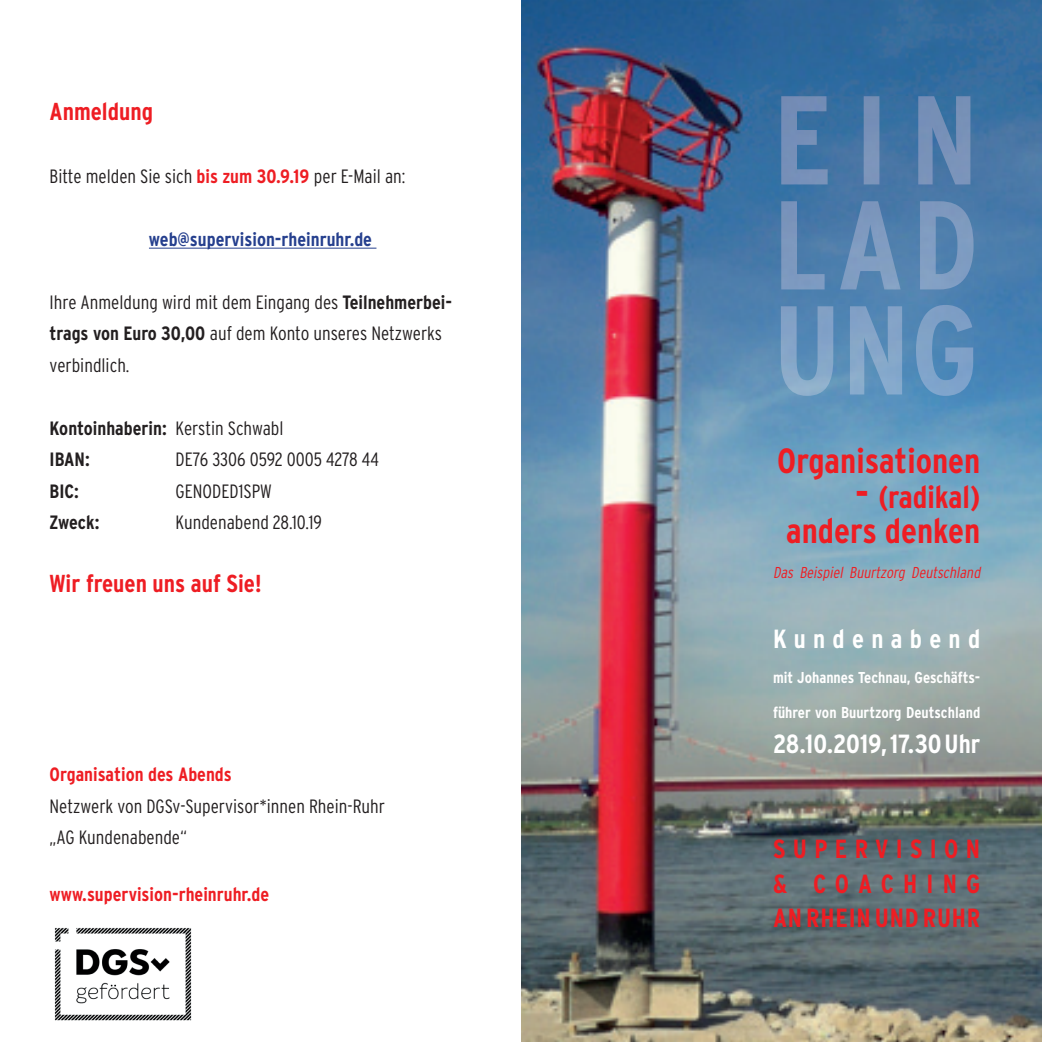
<style>
.page{position:relative;width:1042px;height:1042px;background:#fff}
.page>*{position:absolute;margin:0;border:0;box-sizing:border-box;transform-origin:0 0}
.t1{font:700 condensed 35px "Interstate";color:#ee1d23}
.t2{font:700 condensed 31.5px "Interstate";color:#ee1d23}
.t3{font:700 condensed 26.25px/34.8px "Interstate";letter-spacing:.28em;color:#ee1d23;text-align:justify}
.t4{font:700 condensed 26.25px "Interstate";color:#fff}
.t5{font:700 condensed 26.25px "Interstate";letter-spacing:.265em;color:#fff}
.t6{font:700 condensed 24.5px "Interstate";color:#ee1d23}
.t7{font:300 condensed 19.25px/31.5px "Interstate";color:#231f20}
.t8{font:700 condensed 19.25px "Interstate";color:#ee1d23}
.t9{font:700 condensed 19.25px/31.5px "Interstate";color:#231f20}
.t10{font:700 condensed 19.25px "Interstate";color:#253f8e}
.t11{font:700 condensed 15.75px "Interstate";color:#fff}
.t12{font:italic 300 condensed 15.75px "Interstate";color:#ee1d23}
.s1{font-weight:700;color:#ee1d23}
.s2{font-weight:700}
.s3{font-weight:300}
.s4{font-size:40.25px}
</style>
<div class="page">
<hr style="left:149px;top:248px;width:227px;height:1px;background:#253f8e">
<img style="left:521px;top:0;width:521px;height:1042px">
<img style="left:781px;top:96px;width:189px;height:88px">
<img style="left:781px;top:201px;width:192px;height:88px">
<img style="left:781px;top:305px;width:192px;height:91px">
<img style="left:54px;top:927px;width:138px;height:94px">
<p class="t6" style="left:50px;top:97px;width:105px">Anmeldung</p>
<p class="t7" style="left:50px;top:160px;width:357px">Bitte melden Sie sich <span class="s1">bis zum 30.9.19</span> per E-Mail an:</p>
<p class="t10" style="left:149px;top:228px;width:225px">web@supervision-rheinruhr.de</p>
<p class="t7" style="left:50px;top:286px;width:404px">Ihre Anmeldung wird mit dem Eingang des <span class="s2">Teilnehmerbei&shy;trags von Euro 30,00</span> auf dem Konto unseres Netzwerks verbindlich.</p>
<p class="t9" style="left:50px;top:412px;width:235px">Kontoinhaberin: <span class="s3">Kerstin Schwabl<br></span>IBAN:</p>
<p class="t7" style="left:176px;top:443px;width:205px">DE76 3306 0592 0005 4278 44</p>
<p class="t9" style="left:50px;top:475px;width:31px">BIC:</p>
<p class="t7" style="left:176px;top:475px;width:98px">GENODED1SPW</p>
<p class="t9" style="left:50px;top:506px;width:51px">Zweck:</p>
<p class="t7" style="left:176px;top:506px;width:148px">Kundenabend 28.10.19</p>
<p class="t6" style="left:50px;top:570px;width:213px">Wir freuen uns auf Sie!</p>
<p class="t8" style="left:50px;top:764px;width:184px">Organisation des Abends</p>
<p class="t7" style="left:50px;top:790px;width:337px">Netzwerk von DGSv-Supervisor*innen Rhein-Ruhr „AG Kundenabende“</p>
<p class="t8" style="left:50px;top:883px;width:221px">www.supervision-rheinruhr.de</p>
<h1 class="t1" style="left:777px;top:441px;width:204px">Organisationen</h1>
<h2 class="t2" style="left:855px;top:479px;width:127px"><span class="s4">-</span> (radikal)</h2>
<h1 class="t1" style="left:786px;top:511px;width:196px">anders denken</h1>
<p class="t12" style="left:773px;top:563px;width:212px">Das Beispiel Buurtzorg Deutschland</p>
<h3 class="t5" style="left:773px;top:624px;width:209px">Kundenabend</h3>
<p class="t11" style="left:773px;top:668px;width:209px">mit Johannes Technau, Geschäfts-</p>
<p class="t11" style="left:773px;top:703px;width:209px">führer von Buurtzorg Deutschland</p>
<h3 class="t4" style="left:773px;top:729px;width:209px">28.10.2019, 17.30 Uhr</h3>
<h3 class="t3" style="left:773px;top:831px;width:209px">SUPERVISION &amp; COACHING AN RHEIN UND RUHR</h3>
</div>
